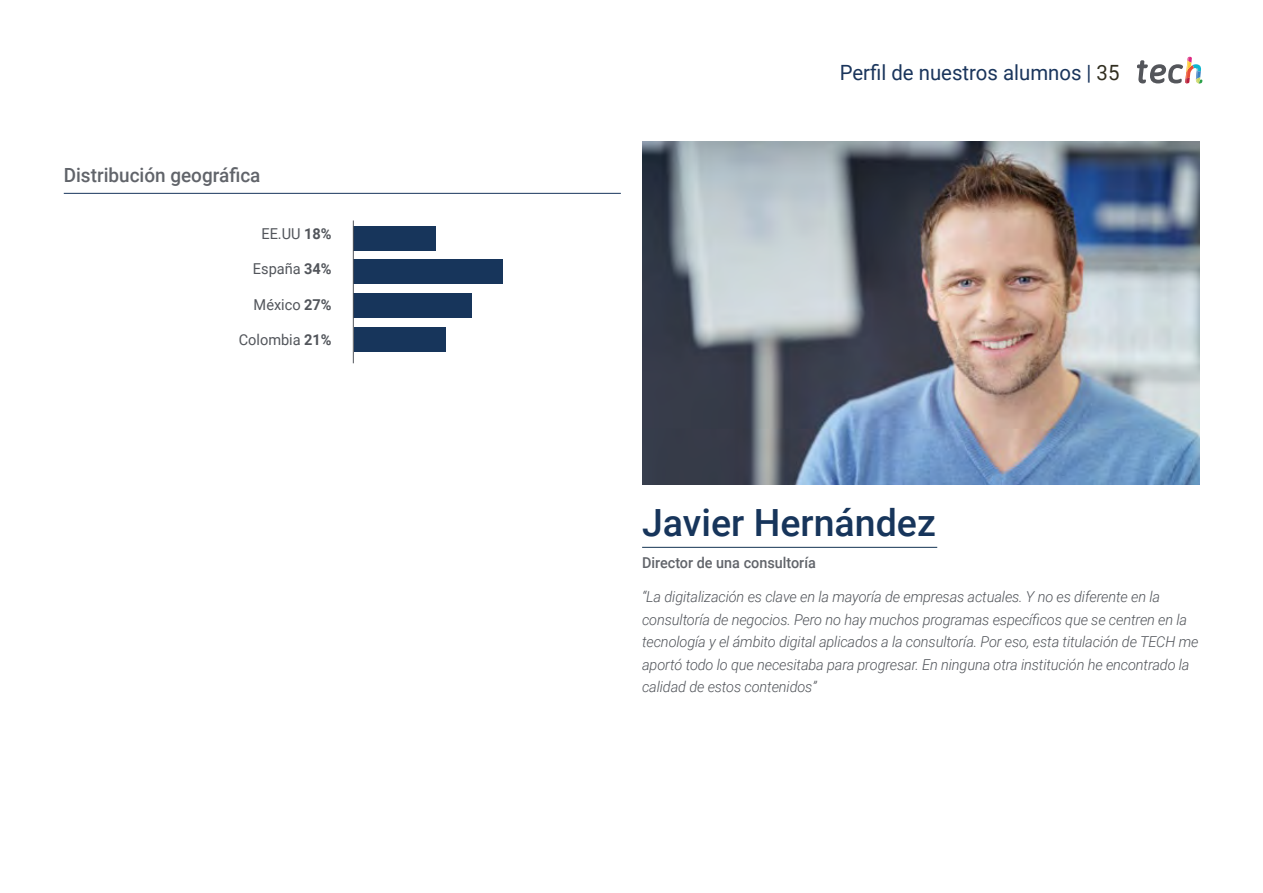
<style>
.page{position:relative;width:1263px;height:893px;background:#fff}
.page>*{position:absolute;margin:0;border:0;box-sizing:border-box;transform-origin:0 0}
.t1{font:500 37.5px "Roboto";color:#17355b}
.t2{font:21px "Roboto";color:#1a355c}
.t3{font:500 19.5px "Roboto";color:#61646a}
.t4{font:italic 300 15px/22.5px "Roboto";letter-spacing:-.01em;color:#52555b}
.t5{font:15px "Roboto";color:#52555b}
.t6{font:500 15px "Roboto";color:#61646a;scale:.96 1}
.s1{font-weight:700}
.s2{color:#312e20}
</style>
<div class="page">
<svg style="left:1137px;top:57px;width:65px;height:27px"></svg>
<hr style="left:64px;top:193px;width:557px;height:1px;background:#17355b">
<hr style="left:642px;top:547px;width:295px;height:1px;background:#123352">
<img style="left:642px;top:141px;width:557px;height:343px">
<div style="left:353px;top:226px;width:83px;height:25px;background:#17355b"></div>
<div style="left:353px;top:259px;width:150px;height:25px;background:#17355b"></div>
<div style="left:353px;top:293px;width:119px;height:24px;background:#17355b"></div>
<div style="left:354px;top:327px;width:91px;height:25px;background:#17355b"></div>
<hr style="left:353px;top:220px;width:1px;height:143px;background:#52555b">
<h3 class="t3" style="left:64px;top:161px;width:198px">Distribución geográfica</h3>
<p class="t5" style="left:261px;top:223px;width:72px">EE.UU <span class="s1">18%</span></p>
<p class="t5" style="left:253px;top:258px;width:80px">España <span class="s1">34%</span></p>
<p class="t5" style="left:254px;top:294px;width:80px">México <span class="s1">27%</span></p>
<p class="t5" style="left:239px;top:329px;width:94px">Colombia <span class="s1">21%</span></p>
<h2 class="t2" style="left:840px;top:57px;width:281px">Perfil de nuestros alumnos | <span class="s2">35</span></h2>
<h1 class="t1" style="left:642px;top:496px;width:295px">Javier Hernández</h1>
<p class="t6" style="left:642px;top:552px;width:183px">Director de una consultoría</p>
<p class="t4" style="left:642px;top:585px;width:558px">“La digitalización es clave en la mayoría de empresas actuales. Y no es diferente en la consultoría de negocios. Pero no hay muchos programas específicos que se centren en la tecnología y el ámbito digital aplicados a la consultoría. Por eso, esta titulación de TECH me aportó todo lo que necesitaba para progresar. En ninguna otra institución he encontrado la calidad de estos contenidos”</p>
</div>
